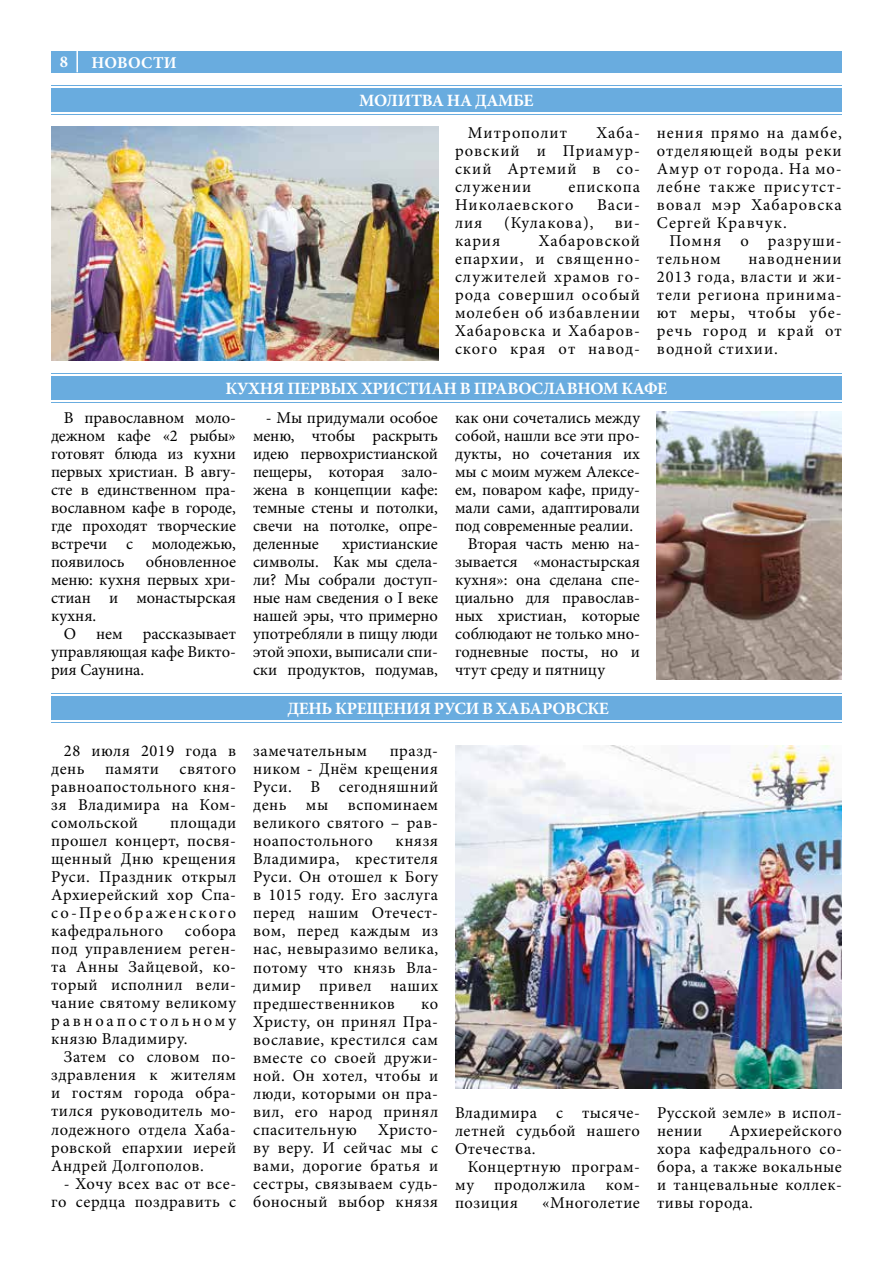
<style>
.page{position:relative;width:893px;height:1263px;background:#fff}
.page>*{position:absolute;margin:0;border:0;box-sizing:border-box;transform-origin:0 0}
.t1{font:700 17.25px "Minion Pro";letter-spacing:-.02em;color:#fff}
.t2{font:16.5px/18px "Minion Pro";letter-spacing:.025em;color:#000;text-align:justify}
.t3{font:16.5px "Minion Pro";letter-spacing:-.005em;color:#000}
.t4{font:16.5px "Minion Pro";color:#000}
.t5{font:16.5px/18px "Minion Pro";letter-spacing:.06em;color:#000}
.t6{font:16.5px "Minion Pro";letter-spacing:.005em;color:#000}
.t7{font:16.5px "Minion Pro";letter-spacing:.055em;color:#000}
.t8{font:700 16.5px "Minion Pro";letter-spacing:.015em;color:#fff}
</style>
<div class="page">
<div style="left:51px;top:51px;width:791px;height:21px;background:#69acdf"></div>
<hr style="left:76px;top:51px;width:2px;height:21px;background:#fff">
<img style="left:51px;top:126px;width:387px;height:234px">
<div style="left:51px;top:88px;width:791px;height:24px;background:#69acdf"></div>
<div style="left:51px;top:376px;width:791px;height:24px;background:#69acdf"></div>
<hr style="left:51px;top:85px;width:791px;height:1px;background:#69acdf">
<hr style="left:51px;top:373px;width:791px;height:1px;background:#69acdf">
<hr style="left:51px;top:114px;width:791px;height:1px;background:#69acdf">
<hr style="left:51px;top:402px;width:791px;height:1px;background:#69acdf">
<div style="left:51px;top:696px;width:791px;height:24px;background:#69acdf"></div>
<hr style="left:51px;top:693px;width:791px;height:1px;background:#69acdf">
<hr style="left:51px;top:722px;width:791px;height:1px;background:#69acdf">
<img style="left:455px;top:745px;width:387px;height:343px">
<img style="left:657px;top:411px;width:185px;height:268px">
<p class="t8" style="left:60px;top:50px;width:10px">8</p>
<p class="t8" style="left:92px;top:51px;width:87px">НОВОСТИ</p>
<p class="t1" style="left:359px;top:89px;width:176px">МОЛИТВА НА ДАМБЕ</p>
<p class="t2" style="left:455px;top:124px;width:186px;text-indent:141px">Хаба&shy;ровский и Приамур&shy;ский Артемий в со&shy;служении</p>
<p class="t5" style="left:468px;top:124px;width:101px">Митрополит</p>
<p class="t5" style="left:455px;top:178px;width:186px;text-indent:113px">епископа<br>Николаевского</p>
<p class="t2" style="left:597px;top:196px;width:44px">Васи-</p>
<p class="t2" style="left:455px;top:214px;width:29px">лия</p>
<p class="t7" style="left:504px;top:212px;width:91px">(Кулакова),</p>
<p class="t2" style="left:615px;top:214px;width:27px">ви-</p>
<p class="t2" style="left:455px;top:232px;width:47px">кария</p>
<p class="t2" style="left:455px;top:232px;width:186px;text-indent:84px">Хабаровской епархии, и священно&shy;служителей храмов го&shy;рода совершил особый молебен об избавлении Хабаровска и Хабаров&shy;ского края от навод-</p>
<p class="t2" style="left:657px;top:124px;width:186px">нения прямо на дамбе, отделяющей воды реки Амур от города. На мо&shy;лебне также присутст&shy;вовал мэр Хабаровска Сергей Кравчук.</p>
<p class="t5" style="left:657px;top:232px;width:186px;text-indent:13px">Помня о разруши&shy;тельном</p>
<p class="t2" style="left:657px;top:250px;width:186px;text-indent:92px">наводнении 2013 года, власти и жи&shy;тели региона принима&shy;ют меры, чтобы убе&shy;речь город и край от водной стихии.</p>
<p class="t1" style="left:226px;top:376px;width:443px">КУХНЯ ПЕРВЫХ ХРИСТИАН В ПРАВОСЛАВНОМ КАФЕ</p>
<p class="t2" style="left:51px;top:409px;width:186px;text-indent:13px">В православном моло&shy;дежном кафе «2 рыбы» готовят блюда из кухни первых христиан. В авгу&shy;сте в единственном пра&shy;вославном кафе в городе, где проходят творческие встречи с молодежью, появилось</p>
<p class="t2" style="left:51px;top:553px;width:186px;text-indent:95px">обновленное меню: кухня первых хри&shy;стиан и монастырская кухня.</p>
<p class="t2" style="left:51px;top:625px;width:186px;text-indent:13px">О нем рассказывает управляющая кафе Викто&shy;рия Саунина.</p>
<p class="t2" style="left:51px;top:742px;width:186px;text-indent:13px">28 июля 2019 года в день памяти святого равноапостольного кня&shy;зя Владимира на Ком&shy;сомольской</p>
<p class="t2" style="left:51px;top:814px;width:186px;text-indent:119px">площади прошел концерт, посвя&shy;щенный Дню крещения Руси. Праздник открыл Архиерейский хор Спа&shy;со-Преображенского кафедрального</p>
<p class="t2" style="left:51px;top:922px;width:186px;text-indent:134px">собора под управлением реген&shy;та Анны Зайцевой, ко&shy;торый исполнил вели&shy;чание святому великому равноапостольному князю Владимиру.</p>
<p class="t2" style="left:51px;top:1048px;width:186px;text-indent:13px">Затем со словом по&shy;здравления к жителям и гостям города обра&shy;тился руководитель мо&shy;лодежного отдела Хаба&shy;ровской епархии иерей Андрей Долгополов.</p>
<p class="t2" style="left:51px;top:1174px;width:186px;text-align:right">- Хочу всех вас от все&shy;го сердца поздравить с</p>
<p class="t2" style="left:253px;top:409px;width:186px;text-indent:13px">- Мы придумали особое меню, чтобы раскрыть идею первохристианской пещеры, которая зало&shy;жена в концепции кафе: темные стены и потолки, свечи на потолке, опре&shy;деленные</p>
<p class="t2" style="left:253px;top:535px;width:186px;text-indent:89px">христианские символы. Как мы сдела&shy;ли? Мы собрали доступ&shy;ные нам сведения о I веке нашей эры, что примерно употребляли в пищу люди этой эпохи, выписали спи&shy;ски продуктов, подумав,</p>
<p class="t3" style="left:455px;top:407px;width:186px">как они сочетались между</p>
<p class="t6" style="left:455px;top:425px;width:186px">собой, нашли все эти про-</p>
<p class="t4" style="left:455px;top:443px;width:186px">дукты, но сочетания их</p>
<p class="t3" style="left:455px;top:461px;width:186px">мы с моим мужем Алексе-</p>
<p class="t3" style="left:455px;top:479px;width:186px">ем, поваром кафе, приду-</p>
<p class="t4" style="left:455px;top:497px;width:186px">мали сами, адаптировали</p>
<p class="t3" style="left:455px;top:515px;width:180px">под современные реалии.</p>
<p class="t3" style="left:468px;top:533px;width:174px">Вторая часть меню на-</p>
<p class="t3" style="left:455px;top:551px;width:186px">зывается «монастырская</p>
<p class="t3" style="left:455px;top:569px;width:186px">кухня»: она сделана спе-</p>
<p class="t3" style="left:455px;top:587px;width:186px">циально для православ-</p>
<p class="t3" style="left:455px;top:605px;width:186px">ных христиан, которые</p>
<p class="t3" style="left:455px;top:623px;width:186px">соблюдают не только мно-</p>
<p class="t3" style="left:455px;top:641px;width:186px">годневные посты, но и</p>
<p class="t4" style="left:455px;top:659px;width:151px">чтут среду и пятницу</p>
<p class="t1" style="left:287px;top:697px;width:323px">ДЕНЬ КРЕЩЕНИЯ РУСИ В ХАБАРОВСКЕ</p>
<p class="t2" style="left:253px;top:742px;width:186px;text-indent:136px">празд&shy;ником - Днём крещения Руси. В сегодняшний день мы вспоминаем великого святого – рав&shy;ноапостольного</p>
<p class="t2" style="left:253px;top:742px;width:115px">замечательным</p>
<p class="t2" style="left:253px;top:832px;width:186px;text-indent:142px">князя Владимира, крестителя Руси. Он отошел к Богу в 1015 году. Его заслуга перед нашим Отечест&shy;вом, перед каждым из нас, невыразимо велика, потому что князь Вла&shy;димир привел наших предшественников</p>
<p class="t2" style="left:253px;top:994px;width:186px;text-indent:168px">ко Христу, он принял Пра&shy;вославие, крестился сам вместе со своей дружи&shy;ной. Он хотел, чтобы и люди, которыми он пра&shy;вил, его народ принял спасительную</p>
<p class="t2" style="left:253px;top:1120px;width:186px;text-indent:125px">Христо&shy;ву веру. И сейчас мы с вами, дорогие братья и сестры, связываем судь&shy;боносный выбор князя</p>
<p class="t2" style="left:455px;top:1103px;width:186px">Владимира с тысяче&shy;летней судьбой нашего Отечества.</p>
<p class="t2" style="left:455px;top:1157px;width:186px;text-indent:13px">Концертную програм&shy;му продолжила ком&shy;позиция</p>
<p class="t2" style="left:542px;top:1193px;width:99px">«Многолетие</p>
<p class="t2" style="left:657px;top:1103px;width:186px">Русской земле» в испол&shy;нении</p>
<p class="t2" style="left:657px;top:1121px;width:186px;text-indent:72px">Архиерейского хора кафедрального со&shy;бора, а также вокальные и танцевальные коллек&shy;тивы города.</p>
</div>
